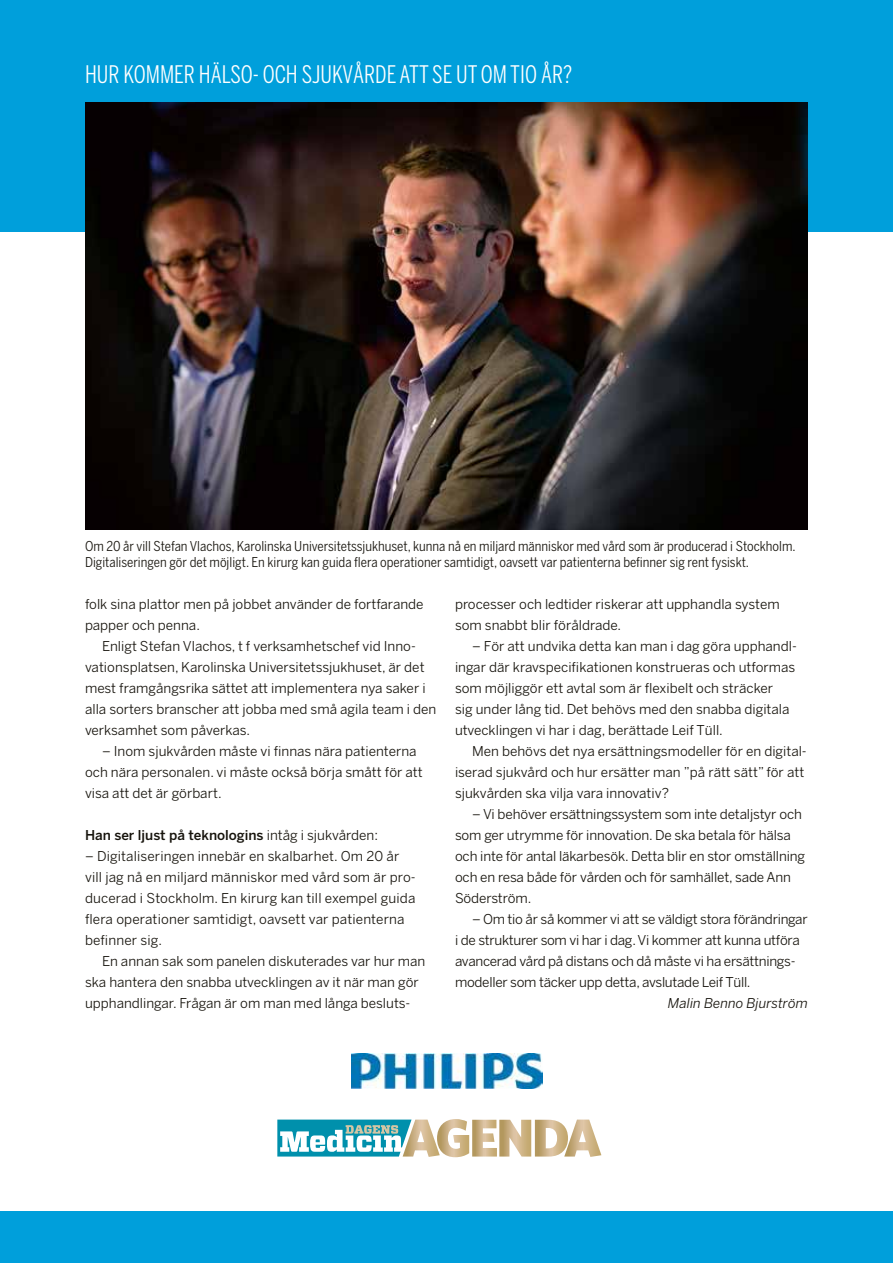
<style>
.page{position:relative;width:893px;height:1263px;background:#fff}
.page>*{position:absolute;margin:0;border:0;box-sizing:border-box;transform-origin:0 0}
.t1{font:24px "Benton Sans Comp";color:#fff}
.t2{font:13.5px/21px "Benton Sans";color:#16130c}
.t3{font:13.5px/16.5px "Benton Sans Cond";color:#16130c}
.t4{font:13.5px/21px "Benton Sans";letter-spacing:-.02em;color:#16130c}
.t5{font:500 13.5px "Benton Sans";color:#16130c}
.t6{font:italic 13.5px "Benton Sans";color:#16130c}
.s1{font-weight:400}
</style>
<div class="page">
<div style="left:0;top:0;width:893px;height:232px;background:#009fdb"></div>
<img style="left:85px;top:102px;width:723px;height:427px">
<div style="left:0;top:1212px;width:893px;height:51px;background:#009fdb"></div>
<img style="left:351px;top:1054px;width:192px;height:35px">
<svg style="left:277px;top:1119px;width:324px;height:38px"></svg>
<h1 class="t1" style="left:85px;top:60px;width:489px">HUR KOMMER HÄLSO- OCH SJUKVÅRDE ATT SE UT OM TIO ÅR?</h1>
<p class="t3" style="left:85px;top:537px;width:712px">Om 20 år vill Stefan Vlachos, Karolinska Universitetssjukhuset, kunna nå en miljard människor med vård som är producerad i Stockholm.<br>Digitaliseringen gör det möjligt. En kirurg kan guida flera operationer samtidigt, oavsett var patienterna befinner sig rent fysiskt.</p>
<p class="t2" style="left:85px;top:594px;width:340px">folk sina plattor men på jobbet använder de fortfarande papper och penna.</p>
<p class="t2" style="left:85px;top:636px;width:353px;text-indent:17px">Enligt Stefan Vlachos, t f verksamhetschef vid Inno&shy;vationsplatsen, Karolinska Universitetssjukhuset, är det mest framgångsrika sättet att implementera nya saker i alla sorters branscher att jobba med små agila team i den verksamhet som påverkas.</p>
<p class="t2" style="left:85px;top:741px;width:339px;text-indent:17px">– Inom sjukvården måste vi finnas nära patienterna och nära personalen. vi måste också börja smått för att visa att det är görbart.</p>
<p class="t5" style="left:85px;top:827px;width:295px">Han ser ljust på teknologins <span class="s1">intåg i sjukvården:</span></p>
<p class="t2" style="left:85px;top:846px;width:332px">– Digitaliseringen innebär en skalbarhet. Om 20 år vill jag nå en miljard människor med vård som är pro&shy;ducerad i Stockholm. En kirurg kan till exempel guida flera operationer samtidigt, oavsett var patienterna befinner sig.</p>
<p class="t2" style="left:85px;top:951px;width:342px;text-indent:17px">En annan sak som panelen diskuterades var hur man ska hantera den snabba utvecklingen av it när man gör upphandlingar. Frågan är om man med långa besluts-</p>
<p class="t2" style="left:455px;top:594px;width:326px">processer och ledtider riskerar att upphandla system som snabbt blir föråldrade.</p>
<p class="t2" style="left:455px;top:636px;width:343px;text-indent:17px">– För att undvika detta kan man i dag göra upphandl&shy;ingar där kravspecifikationen konstrueras och utformas som möjliggör ett avtal som är flexibelt och sträcker<br>sig under lång tid. Det behövs med den snabba digitala utvecklingen vi har i dag, berättade Leif Tüll.</p>
<p class="t2" style="left:455px;top:741px;width:353px;text-indent:17px">Men behövs det nya ersättningsmodeller för en digital&shy;iserad sjukvård och hur ersätter man ”på rätt sätt” för att sjukvården ska vilja vara innovativ?</p>
<p class="t2" style="left:455px;top:804px;width:352px;text-indent:17px">– Vi behöver ersättningssystem som inte detaljstyr och som ger utrymme för innovation. De ska betala för hälsa och inte för antal läkarbesök. Detta blir en stor omställning och en resa både för vården och för samhället, sade Ann Söderström.</p>
<p class="t4" style="left:455px;top:909px;width:354px;text-indent:17px">– Om tio år så kommer vi att se väldigt stora förändringar i de strukturer som vi har i dag. Vi kommer att kunna utföra avancerad vård på distans och då måste vi ha ersättnings&shy;modeller som täcker upp detta, avslutade Leif Tüll.</p>
<p class="t6" style="left:668px;top:995px;width:142px">Malin Benno Bjurström</p>
</div>
